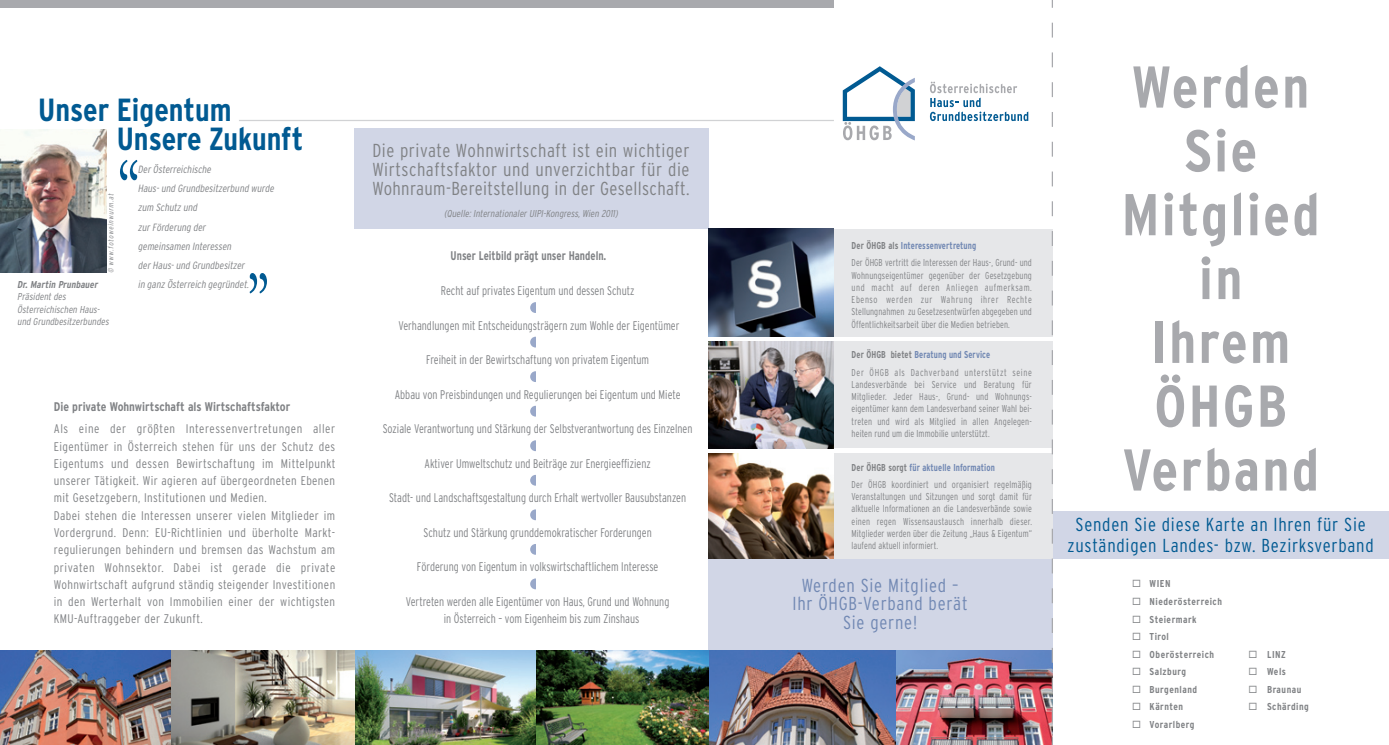
<style>
.page{position:relative;width:1389px;height:745px;background:#fff}
.page>*{position:absolute;margin:0;border:0;box-sizing:border-box;transform-origin:0 0}
.t1{font:87.88px "Adobe Garamond Pro";color:#015a92;scale:.67 1}
.t2{font:300 condensed 61.25px "Interstate";color:#99a8c9}
.t3{font:700 condensed 58.75px "Interstate";letter-spacing:.04em;color:#a8a9ad}
.t4{font:700 condensed 32px "Interstate";color:#015a92}
.t5{font:300 condensed 18.75px/18.8px "Interstate";letter-spacing:.025em;color:#808285}
.t6{font:300 condensed 18.75px/20.9px "Interstate";letter-spacing:.04em;color:#015a92;text-align:center}
.t7{font:300 condensed 18.75px "Interstate";letter-spacing:.04em;color:#7188b3}
.t8{font:300 condensed 12.5px "Interstate";color:#808285;scale:.91 1}
.t9{font:300 condensed 12.5px/17.2px "Interstate";color:#808285;text-align:justify}
.t10{font:700 condensed 12.5px "Interstate";color:#808285}
.t11{font:700 condensed 12.5px "Interstate";color:#808285;scale:.91 1}
.t12{font:italic 300 condensed 10.5px/19.1px "Interstate";color:#808285}
.t13{font:300 condensed 10px/12.2px "Interstate";letter-spacing:.01em;color:#808285;text-align:justify;scale:.9 1}
.t14{font:700 condensed 10px "Interstate";letter-spacing:.05em;color:#808285}
.t15{font:italic 300 condensed 10px/12.5px "Interstate";color:#808285}
.t16{font:700 condensed 10px "Interstate";letter-spacing:.01em;color:#7188b3;scale:.9 1}
.t17{font:italic 700 condensed 10px "Interstate";color:#808285}
.t18{font:italic 300 condensed 7.5px "Interstate";color:#808285}
.s1{color:#808285}
</style>
<div class="page">
<div style="left:1052px;top:511px;width:337px;height:47px;background:#d1d6e6"></div>
<img style="left:0;top:649px;width:1052px;height:95px">
<div style="left:0;top:0;width:834px;height:7px;background:#a8a9ad"></div>
<img style="left:0;top:129px;width:106px;height:143px">
<div style="left:354px;top:128px;width:354px;height:101px;background:#d1d6e6"></div>
<img style="left:708px;top:453px;width:126px;height:105px">
<img style="left:708px;top:229px;width:126px;height:107px">
<img style="left:708px;top:341px;width:126px;height:107px">
<div style="left:834px;top:229px;width:218px;height:107px;background:#e6e7e9"></div>
<div style="left:834px;top:341px;width:218px;height:107px;background:#e6e7e9"></div>
<div style="left:834px;top:453px;width:218px;height:106px;background:#e6e7e9"></div>
<div style="left:708px;top:558px;width:344px;height:91px;background:#d1d6e6"></div>
<svg style="left:930px;top:82px;width:98px;height:39px"></svg>
<svg style="left:843px;top:66px;width:72px;height:74px"></svg>
<hr style="left:239px;top:120px;width:595px;height:1px;background:#d1d2d4">
<svg style="left:1052px;top:0;width:1px;height:744px"></svg>
<p class="t4" style="left:38px;top:92px;width:195px">Unser Eigentum</p>
<p class="t4" style="left:117px;top:121px;width:188px">Unsere Zukunft</p>
<p class="t1" style="left:140px;top:252px;width:35px;rotate:-180deg">„</p>
<p class="t12" style="left:138px;top:160px;width:77px">DerÖsterreichische</p>
<p class="t12" style="left:138px;top:179px;width:140px">Haus-und Grundbesitzerbund wurde zum Schutz und</p>
<p class="t12" style="left:138px;top:217px;width:71px">zurFörderung der</p>
<p class="t12" style="left:138px;top:236px;width:97px">gemeinsamen Interessen</p>
<p class="t12" style="left:138px;top:255px;width:110px">derHaus-und Grundbesitzer</p>
<p class="t12" style="left:138px;top:274px;width:114px">in ganz Österreich gegründet.</p>
<p class="t18" style="left:107px;top:273px;width:83px;rotate:-90deg">© www.fotoweinwurm.at</p>
<p class="t1" style="left:247px;top:201px;width:35px">„</p>
<p class="t17" style="left:17px;top:278px;width:84px">Dr.Martin Prunbauer</p>
<p class="t15" style="left:17px;top:290px;width:86px">Präsidentdes<br>Österreichischen Haus-</p>
<p class="t15" style="left:17px;top:315px;width:95px">und Grundbesitzerbundes</p>
<p class="t10" style="left:54px;top:399px;width:238px">Die private Wohnwirtschaft als Wirtschaftsfaktor</p>
<p class="t9" style="left:54px;top:420px;width:283px">Als eine der größten Interessenvertretungen aller Eigentümer in Österreich stehen für uns der Schutz des Eigentums und dessen Bewirtschaftung im Mittelpunkt unserer Tätigkeit. Wir agieren auf übergeordneten Ebenen mit Gesetzgebern, Institutionen und Medien.</p>
<p class="t9" style="left:54px;top:506px;width:283px">Dabei stehen die Interessen unserer vielen Mitglieder im Vordergrund. Denn: EU-Richtlinien und überholte Markt&shy;regulierungen behindern und bremsen das Wachstum am privaten Wohnsektor. Dabei ist gerade die private Wohnwirtschaft aufgrund ständig steigender Investitionen in den Werterhalt von Immobilien einer der wichtigsten KMU-Auftraggeber der Zukunft.</p>
<p class="t5" style="left:372px;top:141px;width:319px">Die private Wohnwirtschaft ist ein wichtiger<br>Wirtschaftsfaktor und unverzichtbar für die</p>
<p class="t5" style="left:372px;top:178px;width:319px">Wohnraum-Bereitstellung in der Gesellschaft.</p>
<p class="t15" style="left:444px;top:207px;width:177px">(Quelle:InternationalerUIPI-Kongress,Wien 2011)</p>
<p class="t11" style="left:451px;top:249px;width:173px">Unser Leitbild prägt unser Handeln.</p>
<p class="t8" style="left:441px;top:283px;width:214px">Recht auf privates Eigentum und dessen Schutz</p>
<p class="t8" style="left:399px;top:318px;width:310px">Verhandlungen mit Entscheidungsträgern zum Wohle der Eigentümer</p>
<p class="t8" style="left:426px;top:352px;width:246px">Freiheit in der Bewirtschaftung von privatem Eigentum</p>
<p class="t8" style="left:395px;top:387px;width:316px">Abbau von Preisbindungen und Regulierungen bei Eigentum und Miete</p>
<p class="t8" style="left:383px;top:421px;width:342px">Soziale Verantwortung und Stärkung der Selbstverantwortung des Einzelnen</p>
<p class="t8" style="left:425px;top:456px;width:250px">Aktiver Umweltschutz und Beiträge zur Energieeffizienz</p>
<p class="t8" style="left:389px;top:490px;width:328px">Stadt- und Landschaftsgestaltung durch Erhalt wertvoller Bausubstanzen</p>
<p class="t8" style="left:424px;top:525px;width:252px">Schutz und Stärkung grunddemokratischer Forderungen</p>
<p class="t8" style="left:417px;top:559px;width:267px">Förderung von Eigentum in volkswirtschaftlichem Interesse</p>
<p class="t8" style="left:406px;top:594px;width:291px">Vertreten werden alle Eigentümer von Haus, Grund und Wohnung</p>
<p class="t8" style="left:444px;top:611px;width:217px">in Österreich – vom Eigenheim bis zum Zinshaus</p>
<p class="t2" style="left:526px;top:274px;width:21px">•</p>
<p class="t2" style="left:526px;top:308px;width:21px">•</p>
<p class="t2" style="left:526px;top:343px;width:21px">•</p>
<p class="t2" style="left:526px;top:377px;width:21px">•</p>
<p class="t2" style="left:526px;top:412px;width:21px">•</p>
<p class="t2" style="left:526px;top:446px;width:21px">•</p>
<p class="t2" style="left:526px;top:481px;width:21px">•</p>
<p class="t2" style="left:526px;top:515px;width:21px">•</p>
<p class="t2" style="left:526px;top:550px;width:21px">•</p>
<p class="t16" style="left:852px;top:240px;width:140px"><span class="s1">Der ÖHGB als</span> Interessenvertretung</p>
<p class="t13" style="left:852px;top:256px;width:202px">Der ÖHGB vertritt die Interessen der Haus-, Grund- und Wohnungseigentümer gegenüber der Gesetzgebung und macht auf deren Anliegen aufmerksam.<br>Ebenso werden zur Wahrung ihrer Rechte Stellungnahmen zu Gesetzesentwürfen abgegeben und Öffentlichkeitsarbeit über die Medien betrieben.</p>
<p class="t16" style="left:852px;top:349px;width:156px"><span class="s1">Der ÖHGB bietet</span> Beratung und Service</p>
<p class="t13" style="left:852px;top:365px;width:202px">Der ÖHGB als Dachverband unterstützt seine Landesverbände bei Service und Beratung für Mitglieder. Jeder Haus-, Grund- und Wohnungs&shy;eigentümer kann dem Landesverband seiner Wahl bei&shy;treten und wird als Mitglied in allen Angelegen-</p>
<p class="t13" style="left:852px;top:427px;width:155px">heiten rund um die Immobilie unterstützt.</p>
<p class="t16" style="left:852px;top:461px;width:161px"><span class="s1">Der ÖHGB sorgt</span> für aktuelle Information</p>
<p class="t13" style="left:852px;top:477px;width:202px">Der ÖHGB koordiniert und organisiert regelmäßig Veranstaltungen und Sitzungen und sorgt damit für alktuelle Informationen an die Landesverbände sowie einen regen Wissensaustausch innerhalb dieser.<br>Mitglieder werden über die Zeitung „Haus &amp; Eigentum“ laufend aktuell informiert.</p>
<p class="t7" style="left:802px;top:574px;width:158px">Werden Sie Mitglied –</p>
<p class="t7" style="left:793px;top:593px;width:177px">Ihr ÖHGB-Verband berät</p>
<p class="t7" style="left:843px;top:611px;width:76px">Sie gerne!</p>
<p class="t3" style="left:1132px;top:54px;width:179px">Werden</p>
<p class="t3" style="left:1184px;top:118px;width:75px">Sie</p>
<p class="t3" style="left:1122px;top:182px;width:199px">Mitglied</p>
<p class="t3" style="left:1199px;top:245px;width:45px">in</p>
<p class="t3" style="left:1151px;top:309px;width:140px">Ihrem</p>
<p class="t3" style="left:1154px;top:373px;width:134px">ÖHGB</p>
<p class="t3" style="left:1122px;top:437px;width:198px">Verband</p>
<p class="t6" style="left:1068px;top:513px;width:308px">Senden Sie diese Karte an Ihren für Sie zuständigen Landes- bzw. Bezirksverband</p>
<p class="t14" style="left:1132px;top:578px;width:40px">◻ Wien</p>
<p class="t14" style="left:1132px;top:595px;width:91px">◻ Niederösterreich</p>
<p class="t14" style="left:1132px;top:613px;width:66px">◻ Steiermark</p>
<p class="t14" style="left:1132px;top:630px;width:38px">◻ Tirol</p>
<p class="t14" style="left:1132px;top:648px;width:83px">◻ Oberösterreich</p>
<p class="t14" style="left:1248px;top:648px;width:39px">◻ LINZ</p>
<p class="t14" style="left:1132px;top:665px;width:55px">◻ Salzburg</p>
<p class="t14" style="left:1248px;top:665px;width:39px">◻ Wels</p>
<p class="t14" style="left:1132px;top:683px;width:67px">◻ Burgenland</p>
<p class="t14" style="left:1248px;top:683px;width:54px">◻ Braunau</p>
<p class="t14" style="left:1132px;top:700px;width:53px">◻ Kärnten</p>
<p class="t14" style="left:1248px;top:700px;width:62px">◻ Schärding</p>
<p class="t14" style="left:1132px;top:718px;width:64px">◻ Vorarlberg</p>
</div>
